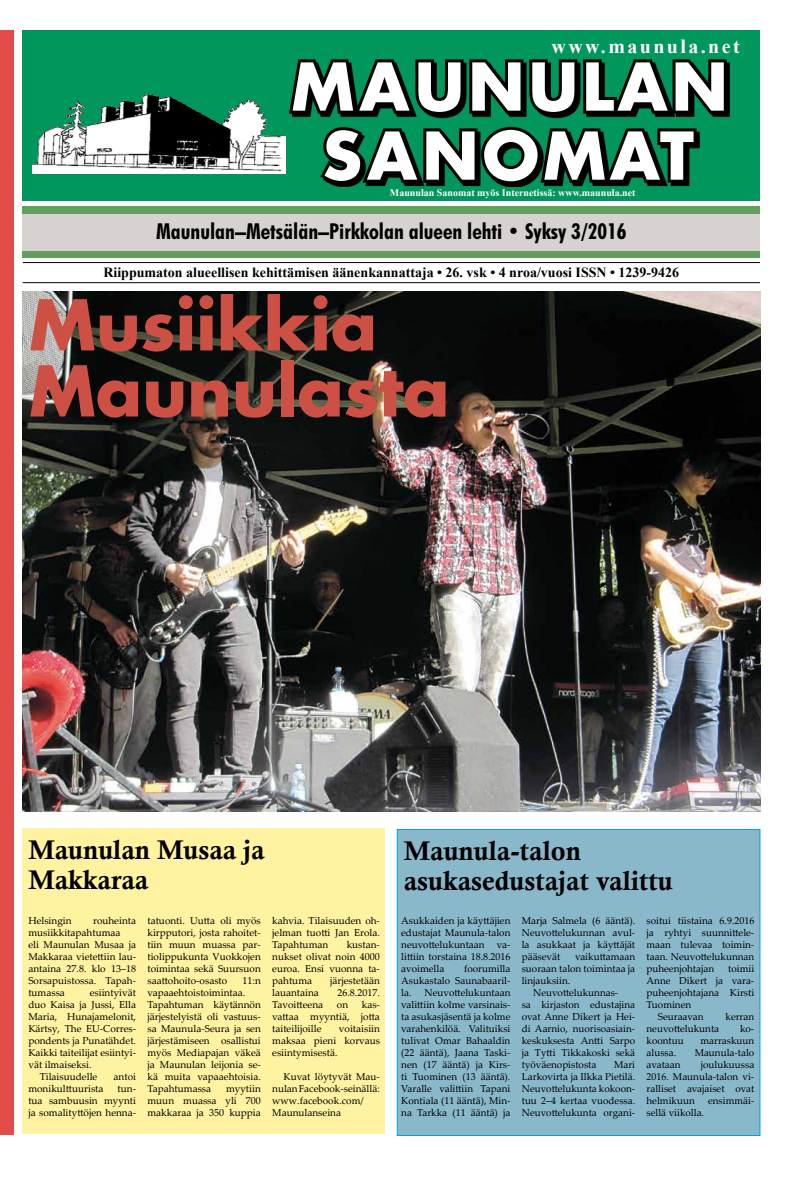
<style>
.page{position:relative;width:794px;height:1191px;background:#fff}
.page>*{position:absolute;margin:0;border:0;box-sizing:border-box;transform-origin:0 0}
.t1{font:700 68px/66px "Futura";color:#cc5044}
.t2{font:700 64px/69px "Futura";letter-spacing:.06em;color:#fff;text-align:center}
.t3{font:27px/30px "Calis MT Bol";color:#000}
.t4{font:700 condensed 22px "Futura BT";color:#000}
.t5{font:700 20px "Times New Roman";letter-spacing:.12em;color:#fff}
.t6{font:700 14px "Times New Roman";color:#000}
.t7{font:10px/12px "Palatino Linotype";color:#000;text-align:justify}
.t8{font:700 10px "Times New Roman";color:#fff}
</style>
<div class="page">
<img style="left:22px;top:291px;width:738px;height:521px">
<div style="left:23px;top:30px;width:737px;height:170px;background:#00965c"></div>
<svg style="left:289px;top:59px;width:441px;height:128px"></svg>
<div style="left:23px;top:207px;width:737px;height:51px;background:#61a05c"></div>
<div style="left:23px;top:214px;width:737px;height:36px;background:#d7d2d0"></div>
<hr style="left:23px;top:262px;width:737px;height:1px;background:#000">
<hr style="left:23px;top:282px;width:737px;height:1px;background:#000">
<div style="left:0;top:30px;width:14px;height:1104px;background:#e34b4a"></div>
<div style="left:23px;top:828px;width:362px;height:305px;background:#fff2a1"></div>
<img style="left:32px;top:94px;width:253px;height:80px">
<div style="left:397px;top:829px;width:363px;height:307px;background:#8ab8cb;border:1px solid #00a2d5"></div>
<h3 class="t5" style="left:551px;top:32px;width:190px">www.maunula.net</h3>
<h2 class="t2" style="left:291px;top:51px;width:438px">MAUNULAN<br>SANOMAT</h2>
<p class="t8" style="left:390px;top:186px;width:247px">Maunulan Sanomat myös Internetissä: www.maunula.net</p>
<h3 class="t4" style="left:156px;top:218px;width:472px">Maunulan–Metsälän–Pirkkolan alueen lehti • Syksy 3/2016</h3>
<h3 class="t6" style="left:103px;top:262px;width:577px">Riippumaton alueellisen kehittämisen äänenkannattaja • 26. vsk • 4 nroa/vuosi ISSN • 1239-9426</h3>
<h1 class="t1" style="left:29px;top:291px;width:422px">Musiikkia<br>Maunulasta</h1>
<h3 class="t3" style="left:28px;top:834px;width:238px">Maunulan Musaa ja<br>Makkaraa</h3>
<p class="t7" style="left:28px;top:914px;width:109px;text-align:left;text-indent:65px">rouheinta musiikkitapahtumaa<br>eli Maunulan Musaa ja<br>Makkaraa vietettiin lau&shy;antaina 27.8. klo 13–18<br>Sorsapuistossa. Tapah&shy;tumassa</p>
<p class="t7" style="left:28px;top:914px;width:45px">Helsingin</p>
<p class="t7" style="left:90px;top:986px;width:48px">esiintyivät</p>
<p class="t7" style="left:28px;top:998px;width:109px">duo Kaisa ja Jussi, Ella</p>
<p class="t7" style="left:28px;top:1010px;width:109px">Maria, Hunajamelonit,</p>
<p class="t7" style="left:28px;top:1022px;width:109px">Kärtsy, The EU-Corres-</p>
<p class="t7" style="left:28px;top:1034px;width:109px">pondents ja Punatähdet.</p>
<p class="t7" style="left:28px;top:1046px;width:109px">Kaikki taiteilijat esiintyi-</p>
<p class="t7" style="left:28px;top:1058px;width:65px">vät ilmaiseksi.</p>
<p class="t7" style="left:40px;top:1070px;width:59px">Tilaisuudelle</p>
<p class="t7" style="left:114px;top:1070px;width:24px">antoi</p>
<p class="t7" style="left:28px;top:1082px;width:77px">monikulttuurista</p>
<p class="t7" style="left:28px;top:1082px;width:109px;text-indent:89px">tun&shy;tua sambuusin myynti ja somalityttöjen henna-</p>
<p class="t7" style="left:147px;top:914px;width:115px">tatuonti. Uutta oli myös kirpputori, josta rahoitet&shy;tiin muun muassa par&shy;tiolippukunta Vuokkojen toimintaa sekä Suursuon saattohoito-osasto</p>
<p class="t7" style="left:147px;top:974px;width:115px;text-align:left;text-indent:95px">11:n vapaaehtoistoimintaa.<br>Tapahtuman käytännön järjestelyistä oli vastuus&shy;sa Maunula-Seura ja sen järjestämiseen osallistui myös Mediapajan väkeä ja Maunulan leijonia se&shy;kä muita vapaaehtoisia.<br>Tapahtumassa</p>
<p class="t7" style="left:147px;top:1082px;width:115px;text-indent:79px">myytiin muun muassa yli 700 makkaraa ja 350 kuppia</p>
<p class="t7" style="left:272px;top:914px;width:109px">kahvia. Tilaisuuden oh&shy;jelman tuotti Jan Erola.<br>Tapahtuman</p>
<p class="t7" style="left:272px;top:938px;width:109px;text-indent:74px">kustan&shy;nukset olivat noin 4000 euroa. Ensi vuonna ta&shy;pahtuma</p>
<p class="t7" style="left:330px;top:974px;width:51px">järjestetään</p>
<p class="t7" style="left:272px;top:986px;width:48px">lauantaina</p>
<p class="t7" style="left:337px;top:986px;width:44px">26.8.2017.</p>
<p class="t7" style="left:272px;top:998px;width:52px">Tavoitteena</p>
<p class="t7" style="left:337px;top:998px;width:13px">on</p>
<p class="t7" style="left:272px;top:998px;width:109px;text-indent:90px">kas&shy;vattaa myyntiä, jotta taiteilijoille</p>
<p class="t7" style="left:272px;top:1022px;width:109px;text-indent:67px">voitaisiin maksaa pieni korvaus esiintymisestä.</p>
<p class="t7" style="left:272px;top:1070px;width:109px;text-align:left;text-indent:11px">Kuvat löytyvät Mau&shy;nulan Facebook-seinällä: www.facebook.com/<br>Maunulanseina</p>
<h3 class="t3" style="left:404px;top:836px;width:270px">Maunula-talon asukasedustajat valittu</h3>
<p class="t7" style="left:401px;top:914px;width:111px">Asukkaiden ja käyttäjien edustajat Maunula-talon neuvottelukuntaan va&shy;littiin torstaina 18.8.2016 avoimella</p>
<p class="t7" style="left:401px;top:962px;width:111px;text-indent:63px">foorumilla Asukastalo Saunabaaril&shy;la. Neuvottelukuntaan valittiin kolme varsinais&shy;ta asukasjäsentä ja kolme varahenkilöä. Valituiksi tulivat Omar Bahaaldin (22 ääntä), Jaana Taski&shy;nen (17 ääntä) ja Kirs&shy;ti Tuominen (13 ääntä).<br>Varalle valittiin Tapani Kontiala (11 ääntä), Min&shy;na Tarkka (11 ääntä) ja</p>
<p class="t7" style="left:522px;top:914px;width:115px">Marja Salmela (6 ääntä).<br>Neuvottelukunnan avul&shy;la asukkaat ja käyttäjät pääsevät</p>
<p class="t7" style="left:575px;top:950px;width:62px">vaikuttamaan</p>
<p class="t7" style="left:522px;top:962px;width:115px">suoraan talon toimintaa ja</p>
<p class="t7" style="left:522px;top:974px;width:50px">linjauksiin.</p>
<p class="t7" style="left:533px;top:986px;width:87px">Neuvottelukunnas-</p>
<p class="t7" style="left:522px;top:998px;width:115px">sa kirjaston edustajina</p>
<p class="t7" style="left:522px;top:1010px;width:115px">ovat Anne Dikert ja Hei-</p>
<p class="t7" style="left:522px;top:1022px;width:115px">di Aarnio, nuorisoasiain-</p>
<p class="t7" style="left:522px;top:1034px;width:115px">keskuksesta Antti Sarpo</p>
<p class="t7" style="left:522px;top:1046px;width:115px">ja Tytti Tikkakoski sekä</p>
<p class="t7" style="left:522px;top:1058px;width:76px">työväenopistosta</p>
<p class="t7" style="left:522px;top:1058px;width:115px;text-indent:92px">Mari Larkovirta ja Ilkka Pietilä.<br>Neuvottelukunta kokoon&shy;tuu 2–4 kertaa vuodessa.<br>Neuvottelukunta organi-</p>
<p class="t7" style="left:646px;top:914px;width:109px">soitui tiistaina 6.9.2016 ja ryhtyi suunnittele&shy;maan tulevaa toimin&shy;taan. Neuvottelukunnan puheenjohtajan</p>
<p class="t7" style="left:728px;top:962px;width:28px">toimii</p>
<p class="t7" style="left:646px;top:974px;width:109px">Anne Dikert ja vara-</p>
<p class="t7" style="left:646px;top:986px;width:109px">puheenjohtajana Kirsti</p>
<p class="t7" style="left:646px;top:998px;width:46px">Tuominen</p>
<p class="t7" style="left:658px;top:1010px;width:47px">Seuraavan</p>
<p class="t7" style="left:725px;top:1010px;width:30px">kerran</p>
<p class="t7" style="left:646px;top:1022px;width:74px">neuvottelukunta</p>
<p class="t7" style="left:740px;top:1022px;width:16px">ko-</p>
<p class="t7" style="left:646px;top:1034px;width:39px">koontuu</p>
<p class="t7" style="left:700px;top:1034px;width:55px">marraskuun</p>
<p class="t7" style="left:646px;top:1046px;width:31px">alussa.</p>
<p class="t7" style="left:694px;top:1046px;width:61px">Maunula-talo</p>
<p class="t7" style="left:646px;top:1058px;width:36px">avataan</p>
<p class="t7" style="left:646px;top:1058px;width:109px;text-indent:54px">joulukuussa 2016. Maunula-talon vi&shy;ralliset avajaiset ovat helmikuun</p>
<p class="t7" style="left:708px;top:1094px;width:48px">ensimmäi-</p>
<p class="t7" style="left:646px;top:1106px;width:59px">sellä viikolla.</p>
</div>
